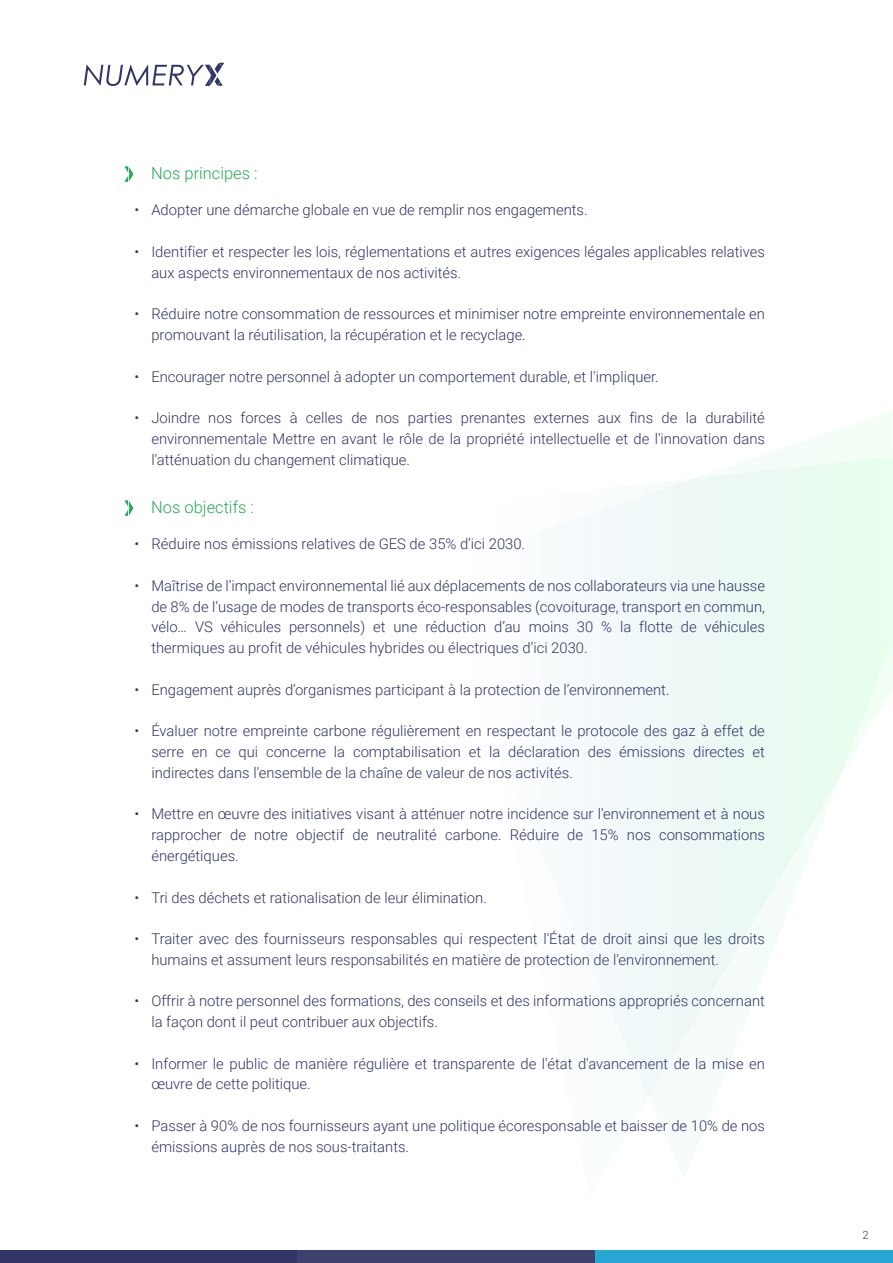
<style>
.page{position:relative;width:893px;height:1263px;background:#fff}
.page>*{position:absolute;margin:0;border:0;box-sizing:border-box;transform-origin:0 0}
.t1{font:300 16.5px "Roboto";color:#27a957}
.t2{font:300 14.85px/20.7px "Roboto";color:#303565}
.t3{font:300 11.25px "Roboto";color:#303565}
</style>
<div class="page">
<svg style="left:601px;top:412px;width:292px;height:685px"></svg>
<svg style="left:84px;top:63px;width:140px;height:23px"></svg>
<svg style="left:124px;top:166px;width:9px;height:16px"></svg>
<svg style="left:124px;top:500px;width:9px;height:16px"></svg>
<div style="left:0;top:1250px;width:297px;height:13px;background:#303565"></div>
<div style="left:297px;top:1250px;width:298px;height:13px;background:#3c416d"></div>
<div style="left:595px;top:1250px;width:298px;height:13px;background:#28a6d4"></div>
<p class="t1" style="left:151px;top:162px;width:108px">Nos principes :</p>
<p class="t2" style="left:134px;top:199px;width:455px">• Adopter une démarche globale en vue de remplir nos engagements.</p>
<p class="t2" style="left:151px;top:241px;width:615px;text-indent:-17px">• Identifier et respecter les lois, réglementations et autres exigences légales applicables relatives aux aspects environnementaux de nos activités.</p>
<p class="t2" style="left:151px;top:303px;width:615px;text-indent:-17px">• Réduire notre consommation de ressources et minimiser notre empreinte environnementale en promouvant la réutilisation, la récupération et le recyclage.</p>
<p class="t2" style="left:134px;top:365px;width:526px">• Encourager notre personnel à adopter un comportement durable, et l'impliquer.</p>
<p class="t2" style="left:151px;top:407px;width:615px;text-align:justify;text-indent:-17px">• Joindre nos forces à celles de nos parties prenantes externes aux fins de la durabilité environnementale Mettre en avant le rôle de la propriété intellectuelle et de l'innovation dans l'atténuation du changement climatique.</p>
<p class="t1" style="left:151px;top:495px;width:104px">Nos objectifs :</p>
<p class="t2" style="left:134px;top:533px;width:392px">• Réduire nos émissions relatives de GES de 35% d’ici 2030.</p>
<p class="t2" style="left:151px;top:575px;width:615px;text-align:justify;text-indent:-17px">• Maîtrise de l’impact environnemental lié aux déplacements de nos collaborateurs via une hausse de 8% de l’usage de modes de transports éco-responsables (covoiturage, transport en commun, vélo… VS véhicules personnels) et une réduction d’au moins 30 % la flotte de véhicules thermiques au profit de véhicules hybrides ou électriques d’ici 2030.</p>
<p class="t2" style="left:134px;top:679px;width:537px">• Engagement auprès d’organismes participant à la protection de l’environnement.</p>
<p class="t2" style="left:151px;top:720px;width:615px;text-align:justify;text-indent:-17px">• Évaluer notre empreinte carbone régulièrement en respectant le protocole des gaz à effet de serre en ce qui concerne la comptabilisation et la déclaration des émissions directes et indirectes dans l'ensemble de la chaîne de valeur de nos activités.</p>
<p class="t2" style="left:151px;top:803px;width:615px;text-align:justify;text-indent:-17px">• Mettre en œuvre des initiatives visant à atténuer notre incidence sur l'environnement et à nous rapprocher de notre objectif de neutralité carbone. Réduire de 15% nos consommations énergétiques.</p>
<p class="t2" style="left:134px;top:886px;width:354px">• Tri des déchets et rationalisation de leur élimination.</p>
<p class="t2" style="left:151px;top:928px;width:615px;text-indent:-17px">• Traiter avec des fournisseurs responsables qui respectent l'État de droit ainsi que les droits humains et assument leurs responsabilités en matière de protection de l'environnement.</p>
<p class="t2" style="left:151px;top:990px;width:615px;text-indent:-17px">• Offrir à notre personnel des formations, des conseils et des informations appropriés concernant la façon dont il peut contribuer aux objectifs.</p>
<p class="t2" style="left:151px;top:1052px;width:615px;text-indent:-17px">• Informer le public de manière régulière et transparente de l'état d'avancement de la mise en œuvre de cette politique.</p>
<p class="t2" style="left:151px;top:1115px;width:615px;text-indent:-17px">• Passer à 90% de nos fournisseurs ayant une politique écoresponsable et baisser de 10% de nos émissions auprès de nos sous-traitants.</p>
<p class="t3" style="left:862px;top:1227px;width:8px">2</p>
</div>
